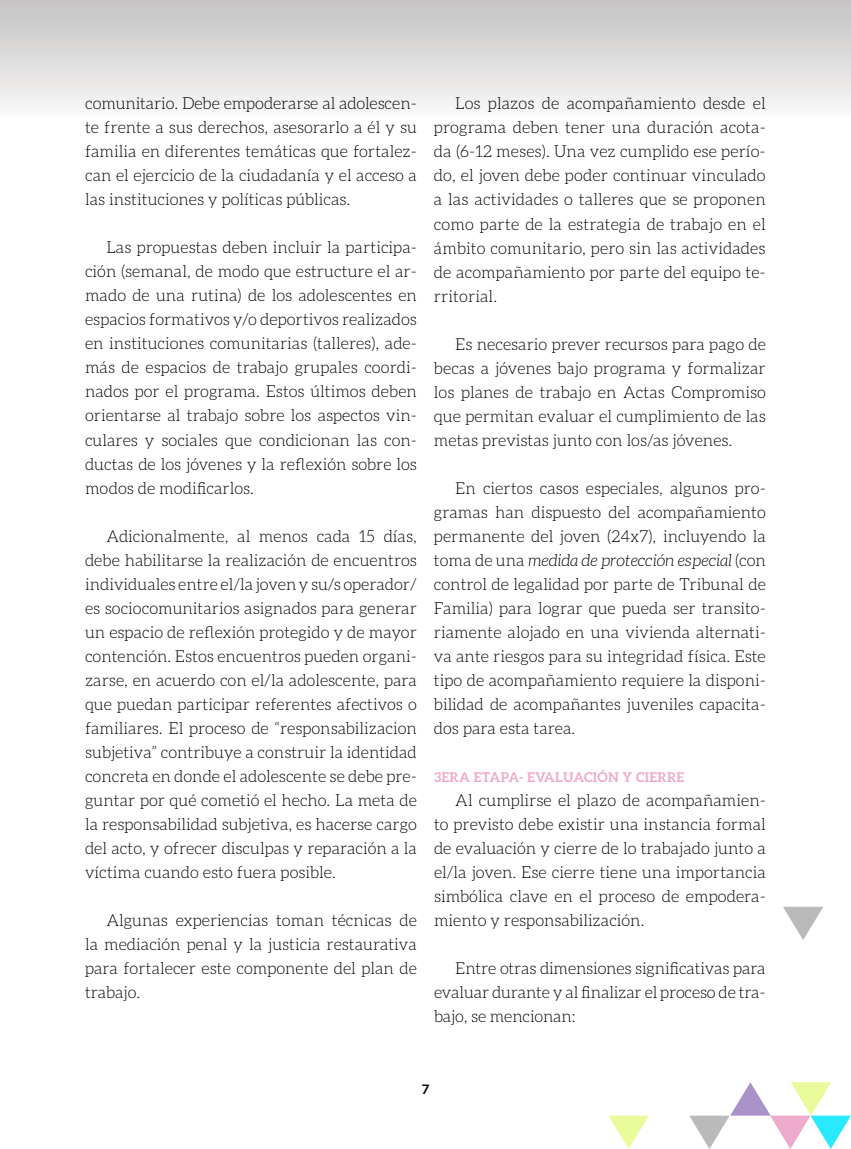
<style>
.page{position:relative;width:851px;height:1149px;background:#fff}
.page>*{position:absolute;margin:0;border:0;box-sizing:border-box;transform-origin:0 0}
.t1{font:300 16.5px/24px "Aleo";color:#000;text-align:justify}
.t2{font:700 13.5px "Aleo";letter-spacing:.02em;color:#eeaaca}
.t3{font:500 13.5px "Gotham HTF";color:#000}
.s1{font-style:italic}
</style>
<div class="page">
<div style="left:0;top:0;width:850px;height:119px;background:linear-gradient(to bottom,#c3c2c2,#fbfafa)"></div>
<svg style="left:689px;top:1082px;width:161px;height:66px"></svg>
<svg style="left:608px;top:1115px;width:40px;height:33px"></svg>
<svg style="left:783px;top:906px;width:40px;height:33px"></svg>
<p class="t1" style="left:85px;top:91px;width:333px">comunitario. Debe empoderarse al adolescen&shy;te frente a sus derechos, asesorarlo a él y su familia en diferentes temáticas que fortalez&shy;can el ejercicio de la ciudadanía y el acceso a las instituciones y políticas públicas.</p>
<p class="t1" style="left:85px;top:235px;width:333px;text-indent:21px">Las propuestas deben incluir la participa&shy;ción (semanal, de modo que estructure el ar&shy;mado de una rutina) de los adolescentes en espacios formativos y/o deportivos realizados en instituciones comunitarias (talleres), ade&shy;más de espacios de trabajo grupales coordi&shy;nados por el programa. Estos últimos deben orientarse al trabajo sobre los aspectos vin&shy;culares y sociales que condicionan las con&shy;ductas de los jóvenes y la reflexión sobre los modos de modificarlos.</p>
<p class="t1" style="left:85px;top:523px;width:333px;text-indent:21px">Adicionalmente, al menos cada 15 días, debe habilitarse la realización de encuentros individuales entre el/la joven y su/s operador/ es sociocomunitarios asignados para generar un espacio de reflexión protegido y de mayor contención. Estos encuentros pueden organi&shy;zarse, en acuerdo con el/la adolescente, para que puedan participar referentes afectivos o familiares. El proceso de “responsabilizacion subjetiva” contribuye a construir la identidad concreta en donde el adolescente se debe pre&shy;guntar por qué cometió el hecho. La meta de la responsabilidad subjetiva, es hacerse cargo del acto, y ofrecer disculpas y reparación a la víctima cuando esto fuera posible.</p>
<p class="t1" style="left:85px;top:907px;width:333px;text-indent:21px">Algunas experiencias toman técnicas de la mediación penal y la justicia restaurativa para fortalecer este componente del plan de trabajo.</p>
<p class="t1" style="left:434px;top:91px;width:333px;text-indent:21px">Los plazos de acompañamiento desde el programa deben tener una duración acota&shy;da (6-12 meses). Una vez cumplido ese perío&shy;do, el joven debe poder continuar vinculado a las actividades o talleres que se proponen como parte de la estrategia de trabajo en el ámbito comunitario, pero sin las actividades de acompañamiento por parte del equipo te&shy;rritorial.</p>
<p class="t1" style="left:434px;top:331px;width:333px;text-indent:21px">Es necesario prever recursos para pago de becas a jóvenes bajo programa y formalizar los planes de trabajo en Actas Compromiso que permitan evaluar el cumplimiento de las metas previstas junto con los/as jóvenes.</p>
<p class="t1" style="left:434px;top:476px;width:333px;text-indent:21px">En ciertos casos especiales, algunos pro&shy;gramas han dispuesto del acompañamiento permanente del joven (24x7), incluyendo la toma de una <span class="s1">medida de protección especial</span> (con control de legalidad por parte de Tribunal de Familia) para lograr que pueda ser transito&shy;riamente alojado en una vivienda alternati&shy;va ante riesgos para su integridad física. Este tipo de acompañamiento requiere la disponi&shy;bilidad de acompañantes juveniles capacita&shy;dos para esta tarea.</p>
<p class="t2" style="left:434px;top:768px;width:252px">3ERA ETAPA- EVALUACIÓN Y CIERRE</p>
<p class="t1" style="left:434px;top:787px;width:333px;text-indent:21px">Al cumplirse el plazo de acompañamien&shy;to previsto debe existir una instancia formal de evaluación y cierre de lo trabajado junto a el/la joven. Ese cierre tiene una importancia simbólica clave en el proceso de empodera&shy;miento y responsabilización.</p>
<p class="t1" style="left:434px;top:955px;width:333px;text-indent:21px">Entre otras dimensiones significativas para evaluar durante y al finalizar el proceso de tra&shy;bajo, se mencionan:</p>
<p class="t3" style="left:421px;top:1081px;width:10px">7</p>
</div>
